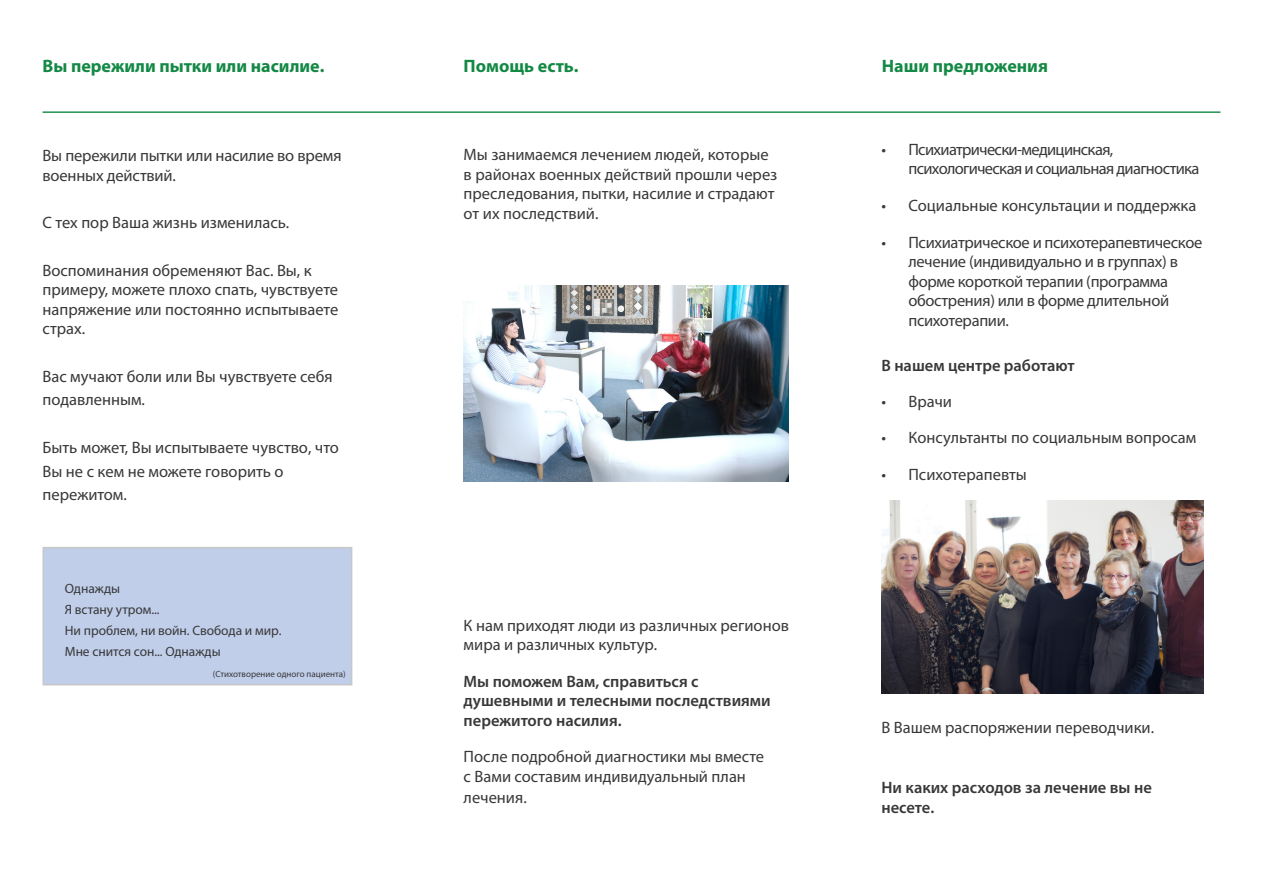
<style>
.page{position:relative;width:1263px;height:893px;background:#fff}
.page>*{position:absolute;margin:0;border:0;box-sizing:border-box;transform-origin:0 0}
.t1{font:700 18px "Myriad Pro";color:#138945}
.t2{font:16.5px/19.5px "Myriad Pro";color:#383839}
.t3{font:16.5px/19.5px "Myriad Pro";letter-spacing:-.02em;color:#383839}
.t4{font:600 16.5px/19.5px "Myriad Pro";color:#383839}
.t5{font:16.5px/19.5px "Myriad Pro";letter-spacing:-.04em;color:#383839}
.t6{font:13.5px "Myriad Pro";letter-spacing:-.005em;color:#383839}
.t7{font:9px "Myriad Pro";color:#383839}
</style>
<div class="page">
<div style="left:43px;top:548px;width:309px;height:137px;background:#c0ceea"></div>
<hr style="left:43px;top:111px;width:1177px;height:2px;background:#138945">
<img style="left:881px;top:500px;width:322px;height:194px">
<img style="left:464px;top:286px;width:325px;height:195px">
<p class="t1" style="left:43px;top:54px;width:283px">Вы пережили пытки или насилие.</p>
<p class="t2" style="left:43px;top:145px;width:300px">Вы пережили пытки или насилие во время военных действий.</p>
<p class="t2" style="left:43px;top:212px;width:248px">С тех пор Ваша жизнь изменилась.</p>
<p class="t2" style="left:43px;top:260px;width:297px">Воспоминания обременяют Вас. Вы, к примеру, можете плохо спать, чувствуете напряжение или постоянно испытываете страх.</p>
<p class="t2" style="left:43px;top:366px;width:292px">Вас мучают боли или Вы чувствуете себя</p>
<p class="t2" style="left:43px;top:390px;width:104px">подавленным.</p>
<p class="t2" style="left:43px;top:437px;width:298px">Быть может, Вы испытываете чувство, что</p>
<p class="t2" style="left:43px;top:461px;width:243px">Вы не с кем не можете говорить о</p>
<p class="t2" style="left:43px;top:485px;width:86px">пережитом.</p>
<p class="t6" style="left:65px;top:580px;width:57px">Однажды</p>
<p class="t6" style="left:65px;top:601px;width:96px">Я встану утром...</p>
<p class="t6" style="left:65px;top:622px;width:218px">Ни проблем, ни войн. Свобода и мир.</p>
<p class="t6" style="left:65px;top:643px;width:157px">Мне снится сон... Однажды</p>
<p class="t7" style="left:213px;top:668px;width:134px">(Стихотворение одного пациента)</p>
<p class="t1" style="left:464px;top:54px;width:116px">Помощь есть.</p>
<p class="t2" style="left:464px;top:145px;width:315px">Мы занимаемся лечением людей, которые в районах военных действий прошли через преследования, пытки, насилие и страдают от их последствий.</p>
<p class="t2" style="left:464px;top:615px;width:327px">К нам приходят люди из различных регионов мира и различных культур.</p>
<p class="t4" style="left:464px;top:671px;width:309px">Мы поможем Вам, справиться с душевными и телесными последствиями пережитого насилия.</p>
<p class="t2" style="left:464px;top:747px;width:302px">После подробной диагностики мы вместе с Вами составим индивидуальный план</p>
<p class="t2" style="left:464px;top:787px;width:65px">лечения.</p>
<p class="t1" style="left:882px;top:54px;width:168px">Наши предложения</p>
<p class="t5" style="left:908px;top:139px;width:293px;text-indent:-27px">• Психиатрически-медицинская, психологическая и социальная диагностика</p>
<p class="t2" style="left:881px;top:195px;width:317px">• Социальные консультации и поддержка</p>
<p class="t3" style="left:908px;top:232px;width:295px;text-indent:-27px">• Психиатрическое и психотерапевтическое лечение (индивидуально и в группах) в форме короткой терапии (программа обострения) или в форме длительной психотерапии.</p>
<p class="t4" style="left:881px;top:355px;width:195px">В нашем центре работают</p>
<p class="t2" style="left:881px;top:391px;width:72px">• Врачи</p>
<p class="t2" style="left:881px;top:427px;width:316px">• Консультанты по социальным вопросам</p>
<p class="t2" style="left:881px;top:464px;width:147px">• Психотерапевты</p>
<p class="t2" style="left:881px;top:717px;width:274px">В Вашем распоряжении переводчики.</p>
<p class="t4" style="left:881px;top:777px;width:272px">Ни каких расходов за лечение вы не несете.</p>
</div>
